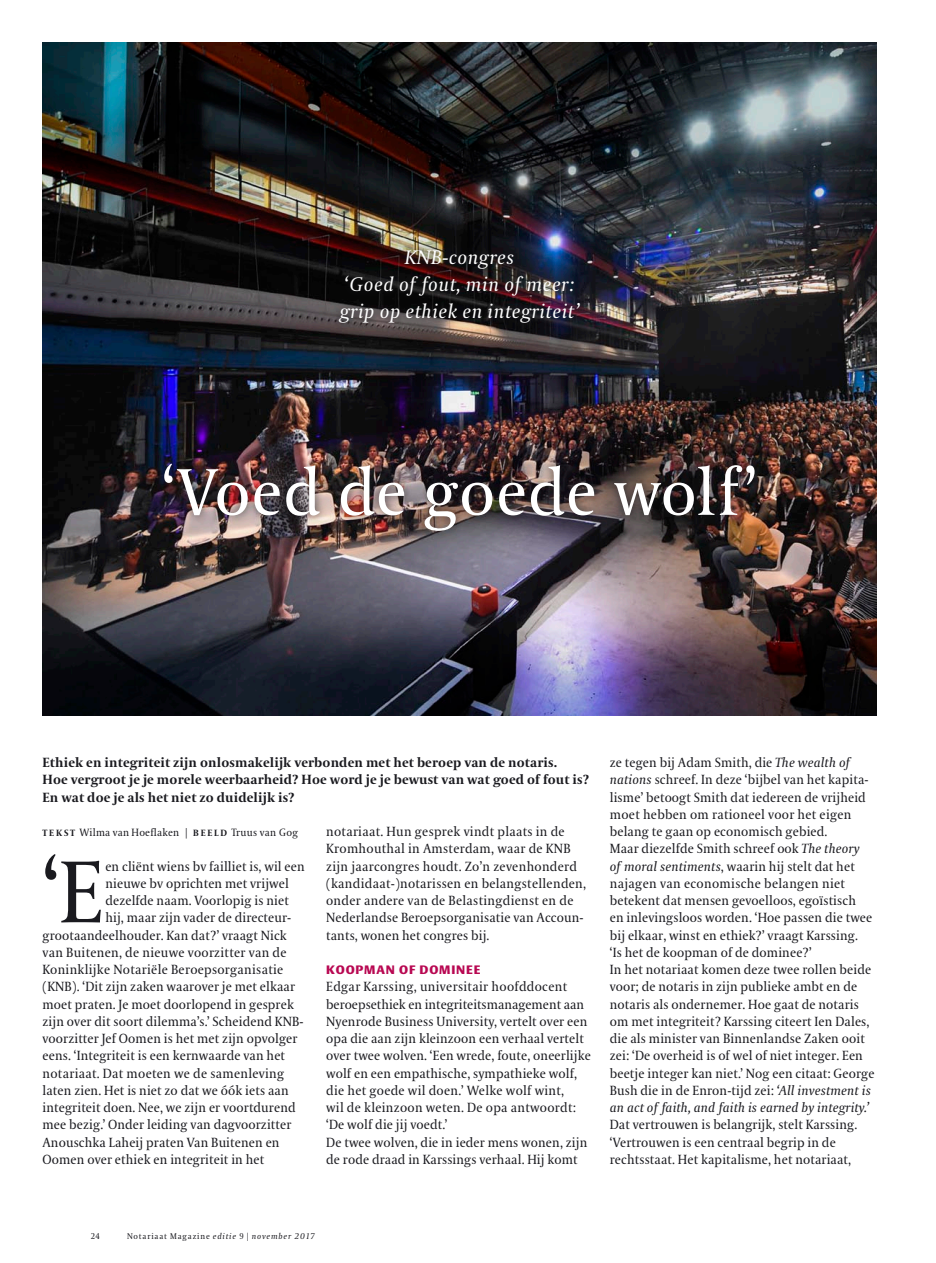
<style>
.page{position:relative;width:936px;height:1263px;background:#fff}
.page>*{position:absolute;margin:0;border:0;box-sizing:border-box;transform-origin:0 0}
.t1{font:87.3px "VPRO Coranto";color:#1a1a1f}
.t2{font:65.7px "VPRO Coranto";letter-spacing:.01em;color:#fff}
.t3{font:italic 19.5px/27px "VPRO Coranto";letter-spacing:.03em;color:#fff;text-align:center}
.t4{font:13.2px/17.2px "VPRO Coranto";letter-spacing:.01em;color:#1a1a1f}
.t5{font:700 13.2px/17.2px "VPRO Coranto";letter-spacing:.01em;color:#1a1a1f}
.t6{font:700 12px "VPRO Vesta";letter-spacing:.07em;color:#b80852}
.t7{font:10.5px "VPRO Coranto";letter-spacing:.02em;color:#1a1a1f}
.t8{font:italic 8.25px "VPRO Coranto";letter-spacing:.1em;color:#1a1a1f}
.t9{font:8.25px "VPRO Coranto Cn";color:#1a1a1f}
.s1{font-weight:700;font-size:9px}
.s2{font-style:italic}
.s3{font-style:normal}
.s4{font-family:"VPRO Coranto Cn";font-style:normal}
</style>
<div class="page">
<img style="left:43px;top:43px;width:833px;height:672px">
<div style="left:155px;top:454px;width:780px;height:193px;background:#1a1a1f;opacity:.8"></div>
<div style="left:330px;top:242px;width:605px;height:112px;background:#1a1a1f;opacity:.95"></div>
<h3 class="t3" style="left:340px;top:244px;width:241px">KNB-congres<br>‘Goed of fout, min of meer: grip op ethiek en integriteit’</h3>
<h2 class="t2" style="left:162px;top:453px;width:596px">‘Voed de goede wolf’</h2>
<p class="t5" style="left:43px;top:754px;width:548px">Ethiek en integriteit zijn onlosmakelijk verbonden met het beroep van de notaris.<br>Hoe vergroot je je morele weerbaarheid? Hoe word je je bewust van wat goed of fout is?<br>En wat doe je als het niet zo duidelijk is?</p>
<p class="t4" style="left:326px;top:823px;width:261px">notariaat. Hun gesprek vindt plaats in de Kromhouthal in Amsterdam, waar de KNB zijn jaarcongres houdt. Zo’n zevenhonderd (kandidaat-)notarissen en belangstellenden, onder andere van de Belastingdienst en de Nederlandse Beroepsorganisatie van Accoun&shy;tants, wonen het congres bij.</p>
<p class="t6" style="left:326px;top:965px;width:155px">KOOPMAN OF DOMINEE</p>
<p class="t4" style="left:326px;top:978px;width:266px">Edgar Karssing, universitair hoofddocent beroepsethiek en integriteitsmanagement aan Nyenrode Business University, vertelt over een opa die aan zijn kleinzoon een verhaal vertelt over twee wolven. ‘Een wrede, foute, oneerlijke wolf en een empathische, sympathieke wolf, die het goede wil doen.’ Welke wolf wint,<br>wil de kleinzoon weten. De opa antwoordt: ‘De wolf die jij voedt.’<br>De twee wolven, die in ieder mens wonen, zijn de rode draad in Karssings verhaal. Hij komt</p>
<p class="t7" style="left:43px;top:826px;width:257px"><span class="s1">T E K S T</span> Wilma van Hoeflaken | <span class="s1">b ee l d</span> Truus van Gog</p>
<h1 class="t1" style="left:43px;top:841px;width:63px">‘E</h1>
<p class="t4" style="left:105px;top:857px;width:201px">en cliënt wiens bv failliet is, wil een</p>
<p class="t4" style="left:105px;top:875px;width:185px">nieuwe bv oprichten met vrijwel</p>
<p class="t4" style="left:105px;top:892px;width:185px">dezelfde naam. Voorlopig is niet</p>
<p class="t4" style="left:105px;top:909px;width:187px">hij, maar zijn vader de directeur-</p>
<p class="t4" style="left:43px;top:926px;width:246px">grootaandeelhouder. Kan dat?’ vraagt Nick</p>
<p class="t4" style="left:43px;top:944px;width:245px">van Buitenen, de nieuwe voorzitter van de</p>
<p class="t4" style="left:43px;top:961px;width:242px">Koninklijke Notariële Beroepsorganisatie</p>
<p class="t4" style="left:43px;top:978px;width:254px">(KNB). ‘Dit zijn zaken waarover je met elkaar</p>
<p class="t4" style="left:43px;top:995px;width:253px">moet praten. Je moet doorlopend in gesprek</p>
<p class="t4" style="left:43px;top:1013px;width:262px">zijn over dit soort dilemma’s.’ Scheidend KNB-</p>
<p class="t4" style="left:43px;top:1030px;width:256px">voorzitter Jef Oomen is het met zijn opvolger</p>
<p class="t4" style="left:43px;top:1047px;width:244px">eens. ‘Integriteit is een kernwaarde van het</p>
<p class="t4" style="left:43px;top:1064px;width:243px">notariaat. Dat moeten we de samenleving</p>
<p class="t4" style="left:43px;top:1082px;width:248px">laten zien. Het is niet zo dat we óók iets aan</p>
<p class="t4" style="left:43px;top:1099px;width:254px">integriteit doen. Nee, we zijn er voortdurend</p>
<p class="t4" style="left:43px;top:1116px;width:250px">mee bezig.’ Onder leiding van dagvoorzitter</p>
<p class="t4" style="left:43px;top:1133px;width:238px">Anouschka Laheij praten Van Buitenen en</p>
<p class="t4" style="left:43px;top:1151px;width:223px">Oomen over ethiek en integriteit in het</p>
<p class="t4" style="left:609px;top:754px;width:266px">ze tegen bij Adam Smith, die <span class="s2">The wealth of nations</span> schreef. In deze ‘bijbel van het kapita&shy;lisme’ betoogt Smith dat iedereen de vrijheid moet hebben om rationeel voor het eigen belang te gaan op economisch gebied.<br>Maar diezelfde Smith schreef ook <span class="s2">The theory<br>of moral sentiments</span>, waarin hij stelt dat het najagen van economische belangen niet betekent dat mensen gevoelloos, egoïstisch<br>en inlevingsloos worden. ‘Hoe passen die twee bij elkaar, winst en ethiek?’ vraagt Karssing.<br>‘Is het de koopman of de dominee?’<br>In het notariaat komen deze twee rollen beide voor; de notaris in zijn publieke ambt en de notaris als ondernemer. Hoe gaat de notaris om met integriteit? Karssing citeert Ien Dales, die als minister van Binnenlandse Zaken ooit zei: ‘De overheid is of wel of niet integer. Een beetje integer kan niet.’ Nog een citaat: George Bush die in de Enron-tijd zei: <span class="s2">‘All investment is an act of faith, and faith is earned by integrity.’</span></p>
<p class="t4" style="left:609px;top:1116px;width:249px">Dat vertrouwen is belangrijk, stelt Karssing. ‘Vertrouwen is een centraal begrip in de rechtsstaat. Het kapitalisme, het notariaat,</p>
<p class="t9" style="left:91px;top:1231px;width:10px">24</p>
<p class="t8" style="left:127px;top:1231px;width:189px"><span class="s3">Notariaat Magazine</span> editie <span class="s4">9 |</span> november 2017</p>
</div>
